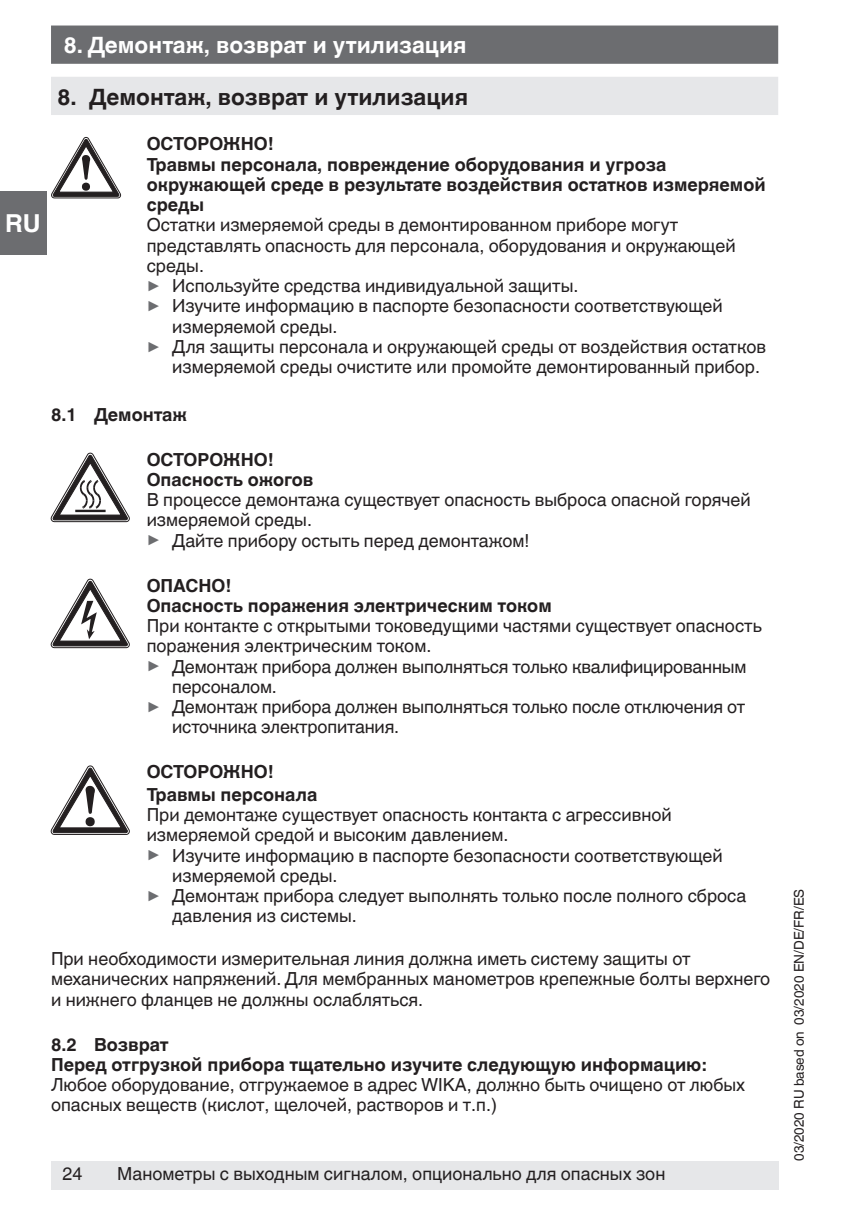
<style>
.page{position:relative;width:842px;height:1212px;background:#fff}
.page>*{position:absolute;margin:0;border:0;box-sizing:border-box;transform-origin:0 0}
.t1{font:700 24.75px "Helvetica World";color:#fff}
.t2{font:700 22.5px "Helvetica World";color:#231f20}
.t3{font:700 22.5px "Helvetica World";color:#fff}
.t4{font:18px/20.2px "Helvetica World";color:#231f20}
.t5{font:700 18px/20.2px "Helvetica World";color:#231f20}
.t6{font:13.5px "Helvetica World";color:#231f20}
.s1{font-size:16.88px;color:#6c6d70}
</style>
<div class="page">
<div style="left:51px;top:1161px;width:727px;height:29px;background:#e6e7e9"></div>
<div style="left:51px;top:26px;width:727px;height:38px;background:#6c6d70;border:2px solid #6c6d70"></div>
<div style="left:0;top:191px;width:47px;height:64px;background:#6c6d70"></div>
<div style="left:51px;top:77px;width:727px;height:38px;background:#e6e7e9"></div>
<svg style="left:51px;top:137px;width:70px;height:61px"></svg>
<svg style="left:51px;top:453px;width:78px;height:69px"></svg>
<svg style="left:51px;top:579px;width:78px;height:69px"></svg>
<svg style="left:51px;top:766px;width:78px;height:69px"></svg>
<p class="t3" style="left:64px;top:32px;width:404px">8. Демонтаж, возврат и утилизация</p>
<h1 class="t1" style="left:5px;top:209px;width:37px">RU</h1>
<p class="t2" style="left:57px;top:85px;width:412px">8. Демонтаж, возврат и утилизация</p>
<p class="t5" style="left:147px;top:134px;width:620px">ОСТОРОЖНО!<br>Травмы персонала, повреждение оборудования и угроза окружающей среде в результате воздействия остатков измеряемой среды</p>
<p class="t4" style="left:147px;top:215px;width:533px">Остатки измеряемой среды в демонтированном приборе могут</p>
<p class="t4" style="left:147px;top:235px;width:590px">представлять опасность для персонала, оборудования и окружающей</p>
<p class="t4" style="left:147px;top:256px;width:59px">среды.</p>
<p class="t4" style="left:147px;top:276px;width:433px"><span class="s1">▶</span> Используйте средства индивидуальной защиты.</p>
<p class="t4" style="left:147px;top:296px;width:577px"><span class="s1">▶</span> Изучите информацию в паспорте безопасности соответствующей</p>
<p class="t4" style="left:172px;top:316px;width:167px">измеряемой среды.</p>
<p class="t4" style="left:147px;top:337px;width:621px"><span class="s1">▶</span> Для защиты персонала и окружающей среды от воздействия остатков</p>
<p class="t4" style="left:172px;top:357px;width:589px">измеряемой среды очистите или промойте демонтированный прибор.</p>
<p class="t5" style="left:51px;top:404px;width:138px">8.1 Демонтаж</p>
<p class="t5" style="left:147px;top:449px;width:168px">ОСТОРОЖНО!<br>Опасность ожогов</p>
<p class="t4" style="left:147px;top:490px;width:605px">В процессе демонтажа существует опасность выброса опасной горячей измеряемой среды.<br><span class="s1">▶</span> Дайте прибору остыть перед демонтажом!</p>
<p class="t5" style="left:147px;top:575px;width:407px">ОПАСНО!<br>Опасность поражения электрическим током</p>
<p class="t4" style="left:147px;top:616px;width:617px">При контакте с открытыми токоведущими частями существует опасность</p>
<p class="t4" style="left:147px;top:636px;width:286px">поражения электрическим током.</p>
<p class="t4" style="left:147px;top:656px;width:601px"><span class="s1">▶</span> Демонтаж прибора должен выполняться только квалифицированным</p>
<p class="t4" style="left:172px;top:676px;width:106px">персоналом.</p>
<p class="t4" style="left:147px;top:697px;width:600px"><span class="s1">▶</span> Демонтаж прибора должен выполняться только после отключения от</p>
<p class="t4" style="left:172px;top:717px;width:228px">источника электропитания.</p>
<p class="t5" style="left:147px;top:761px;width:172px;line-height:22.5px">ОСТОРОЖНО!<br>Травмы персонала</p>
<p class="t4" style="left:147px;top:805px;width:526px">При демонтаже существует опасность контакта с агрессивной</p>
<p class="t4" style="left:147px;top:825px;width:363px">измеряемой средой и высоким давлением.</p>
<p class="t4" style="left:147px;top:845px;width:577px"><span class="s1">▶</span> Изучите информацию в паспорте безопасности соответствующей</p>
<p class="t4" style="left:172px;top:865px;width:167px">измеряемой среды.</p>
<p class="t4" style="left:147px;top:886px;width:601px"><span class="s1">▶</span> Демонтаж прибора следует выполнять только после полного сброса</p>
<p class="t4" style="left:172px;top:906px;width:186px">давления из системы.</p>
<p class="t4" style="left:51px;top:949px;width:721px">При необходимости измерительная линия должна иметь систему защиты от механических напряжений. Для мембранных манометров крепежные болты верхнего и нижнего фланцев не должны ослабляться.</p>
<p class="t5" style="left:51px;top:1034px;width:657px">8.2 Возврат<br>Перед отгрузкой прибора тщательно изучите следующую информацию:</p>
<p class="t4" style="left:51px;top:1075px;width:696px">Любое оборудование, отгружаемое в адрес WIKA, должно быть очищено от любых опасных веществ (кислот, щелочей, растворов и т.п.)</p>
<p class="t4" style="left:63px;top:1164px;width:22px">24</p>
<p class="t4" style="left:117px;top:1164px;width:550px">Манометры с выходным сигналом, опционально для опасных зон</p>
<p class="t6" style="left:791px;top:1161px;width:274px;rotate:-90deg">03/2020 RU based on 03/2020 EN/DE/FR/ES</p>
</div>
